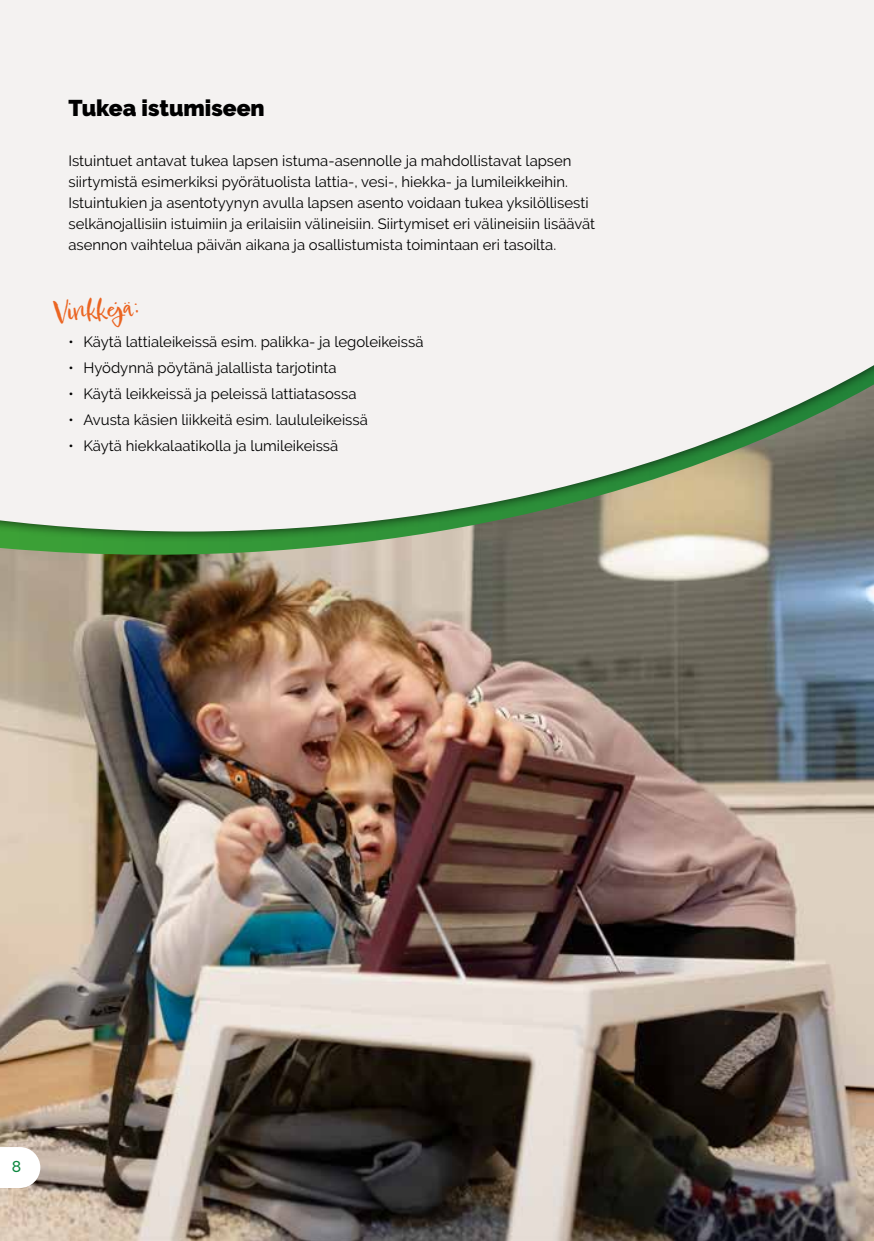
<style>
.page{position:relative;width:874px;height:1241px;background:#fff}
.page>*{position:absolute;margin:0;border:0;box-sizing:border-box;transform-origin:0 0}
.t1{font:26.25px "Epicursive Script";color:#eb6522}
.Otsikko_4{font:900 22.75px "Raleway";color:#000}
.t2{font:500 15.75px "Raleway";color:#0c873f}
.Leipäteksti{font:14.88px/21px "Raleway";color:#000}
</style>
<div class="page">
<img style="left:0;top:554px;width:873px;height:686px">
<div style="left:0;top:0;width:873px;height:543px;background:#000;opacity:.75"></div>
<svg style="left:0;top:0;width:873px;height:531px;fill:#f4f2f1"></svg>
<svg style="left:0;top:1146px;width:40px;height:41px"></svg>
<p class="Otsikko_4" style="left:68px;top:94px;width:198px">Tukea istumiseen</p>
<p class="Leipäteksti" style="left:68px;top:150px;width:528px">Istuintuet antavat tukea lapsen istuma-asennolle ja mahdollistavat lapsen siirtymistä esimerkiksi pyörätuolista lattia-, vesi-, hiekka- ja lumileikkeihin.<br>Istuintukien ja asentotyynyn avulla lapsen asento voidaan tukea yksilöllisesti selkänojallisiin istuimiin ja erilaisiin välineisiin. Siirtymiset eri välineisiin lisäävät asennon vaihtelua päivän aikana ja osallistumista toimintaan eri tasoilta.</p>
<p class="t1" style="left:51px;top:295px;width:89px;rotate:-4deg">Vinkkejä:</p>
<p class="Leipäteksti" style="left:68px;top:331px;width:356px">• Käytä lattialeikeissä esim. palikka- ja legoleikeissä</p>
<p class="Leipäteksti" style="left:68px;top:357px;width:269px">• Hyödynnä pöytänä jalallista tarjotinta</p>
<p class="Leipäteksti" style="left:68px;top:383px;width:289px">• Käytä leikkeissä ja peleissä lattiatasossa</p>
<p class="Leipäteksti" style="left:68px;top:409px;width:301px">• Avusta käsien liikkeitä esim. laululeikeissä</p>
<p class="Leipäteksti" style="left:68px;top:435px;width:271px">• Käytä hiekkalaatikolla ja lumileikeissä</p>
<p class="t2" style="left:12px;top:1157px;width:11px">8</p>
</div>
